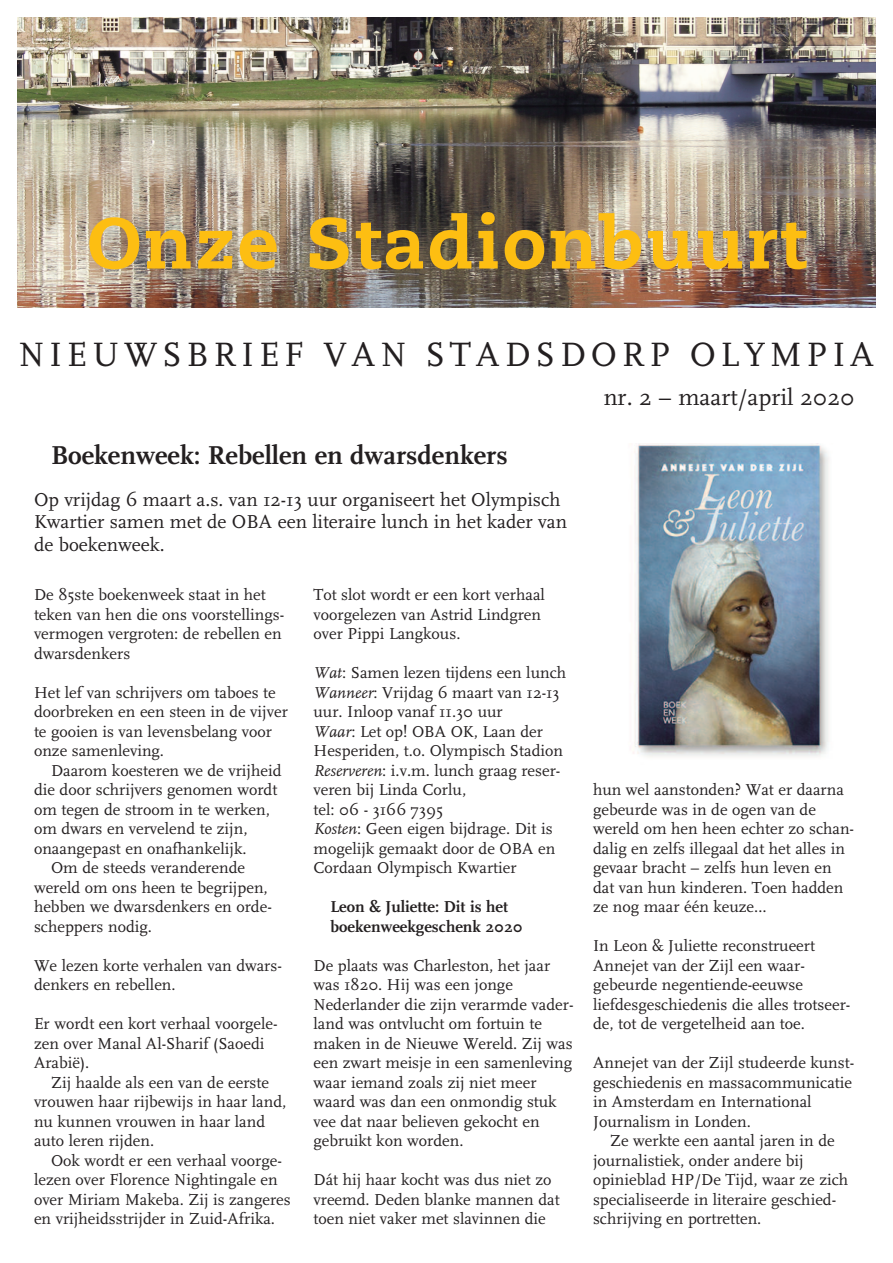
<style>
.page{position:relative;width:893px;height:1263px;background:#fff}
.page>*{position:absolute;margin:0;border:0;box-sizing:border-box;transform-origin:0 0}
.t1{font:800 72px "Caecilia";letter-spacing:.03em;color:#fdbe12}
.t2{font:35.25px "Scala";letter-spacing:.135em;color:#231f20}
.t3{font:700 27px "Scala";color:#231f20}
.t4{font:24px "Scala";color:#231f20}
.t5{font:19.5px/22.5px "Scala";color:#231f20}
.t6{font:16.5px/19.5px "Scala";color:#231f20}
.t7{font:700 16.5px/19.5px "Scala";color:#231f20}
.s1{font-style:italic}
</style>
<div class="page">
<img style="left:17px;top:17px;width:859px;height:290px">
<img style="left:633px;top:444px;width:196px;height:313px">
<h1 class="t1" style="left:87px;top:213px;width:720px">Onze Stadionbuurt</h1>
<h2 class="t2" style="left:18px;top:333px;width:858px">NIEUWSBRIEF VAN STADSDORP OLYMPIA</h2>
<h3 class="t3" style="left:51px;top:438px;width:458px">Boekenweek: Rebellen en dwarsdenkers</h3>
<p class="t5" style="left:34px;top:488px;width:534px">Op vrijdag 6 maart a.s. van 12-13 uur organiseert het Olympisch<br>Kwartier samen met de OBA een literaire lunch in het kader van de boekenweek.</p>
<p class="t6" style="left:34px;top:585px;width:252px">De 85ste boekenweek staat in het teken van hen die ons voorstellings&shy;vermogen vergroten: de rebellen en dwarsdenkers</p>
<p class="t6" style="left:34px;top:682px;width:255px">Het lef van schrijvers om taboes te doorbreken en een steen in de vijver te gooien is van levensbelang voor onze samenleving.</p>
<p class="t6" style="left:51px;top:760px;width:232px">Daarom koesteren we de vrijheid</p>
<p class="t6" style="left:34px;top:780px;width:245px">die door schrijvers genomen wordt</p>
<p class="t6" style="left:34px;top:799px;width:237px">om tegen de stroom in te werken,</p>
<p class="t6" style="left:34px;top:819px;width:215px">om dwars en vervelend te zijn,</p>
<p class="t6" style="left:34px;top:838px;width:214px">onaangepast en onafhankelijk.</p>
<p class="t6" style="left:51px;top:858px;width:196px">Om de steeds veranderende</p>
<p class="t6" style="left:34px;top:877px;width:235px">wereld om ons heen te begrijpen,</p>
<p class="t6" style="left:34px;top:897px;width:239px">hebben we dwarsdenkers en orde-</p>
<p class="t6" style="left:34px;top:916px;width:119px">scheppers nodig.</p>
<p class="t6" style="left:34px;top:955px;width:249px">We lezen korte verhalen van dwars&shy;denkers en rebellen.</p>
<p class="t6" style="left:34px;top:1014px;width:245px">Er wordt een kort verhaal voorgele&shy;zen over Manal Al-Sharif (Saoedi<br>Arabië).</p>
<p class="t6" style="left:34px;top:1072px;width:254px;text-indent:17px">Zij haalde als een van de eerste vrouwen haar rijbewijs in haar land, nu kunnen vrouwen in haar land auto leren rijden.</p>
<p class="t6" style="left:34px;top:1150px;width:258px;text-indent:17px">Ook wordt er een verhaal voorge&shy;lezen over Florence Nightingale en over Miriam Makeba. Zij is zangeres en vrijheidsstrijder in Zuid-Afrika.</p>
<p class="t6" style="left:314px;top:585px;width:233px">Tot slot wordt er een kort verhaal voorgelezen van Astrid Lindgren over Pippi Langkous.</p>
<p class="t6" style="left:313px;top:663px;width:254px"><span class="s1">Wat</span>: Samen lezen tijdens een lunch<br><span class="s1">Wanneer</span>: Vrijdag 6 maart van 12-13 uur. Inloop vanaf 11.30 uur<br><span class="s1">Waar</span>: Let op! OBA OK, Laan der<br>Hesperiden, t.o. Olympisch Stadion<br><span class="s1">Reserveren</span>: i.v.m. lunch graag reser&shy;veren bij Linda Corlu,<br>tel: 06 - 3166 7395<br><span class="s1">Kosten</span>: Geen eigen bijdrage. Dit is mogelijk gemaakt door de OBA en<br>Cordaan Olympisch Kwartier</p>
<p class="t7" style="left:331px;top:897px;width:194px">Leon &amp; Juliette: Dit is het boekenweekgeschenk 2020</p>
<p class="t6" style="left:313px;top:955px;width:262px">De plaats was Charleston, het jaar was 1820. Hij was een jonge<br>Nederlander die zijn verarmde vader&shy;land was ontvlucht om fortuin te maken in de Nieuwe Wereld. Zij was een zwart meisje in een samenleving waar iemand zoals zij niet meer waard was dan een onmondig stuk vee dat naar believen gekocht en gebruikt kon worden.</p>
<p class="t6" style="left:313px;top:1170px;width:248px">Dát hij haar kocht was dus niet zo vreemd. Deden blanke mannen dat toen niet vaker met slavinnen die</p>
<h3 class="t4" style="left:604px;top:383px;width:252px">nr. 2 – maart/april 2020</h3>
<p class="t6" style="left:593px;top:780px;width:263px">hun wel aanstonden? Wat er daarna gebeurde was in de ogen van de wereld om hen heen echter zo schan&shy;dalig en zelfs illegaal dat het alles in gevaar bracht – zelfs hun leven en dat van hun kinderen. Toen hadden ze nog maar één keuze…</p>
<p class="t6" style="left:593px;top:936px;width:259px">In Leon &amp; Juliette reconstrueert Annejet van der Zijl een waar&shy;gebeurde negentiende-eeuwse liefdesgeschiedenis die alles trotseer&shy;de, tot de vergetelheid aan toe.</p>
<p class="t6" style="left:593px;top:1053px;width:263px">Annejet van der Zijl studeerde kunst&shy;geschiedenis en massacommunicatie in Amsterdam en International<br>Journalism in Londen.</p>
<p class="t6" style="left:593px;top:1131px;width:257px;text-indent:17px">Ze werkte een aantal jaren in de journalistiek, onder andere bij opinieblad HP/De Tijd, waar ze zich specialiseerde in literaire geschied&shy;schrijving en portretten.</p>
</div>
